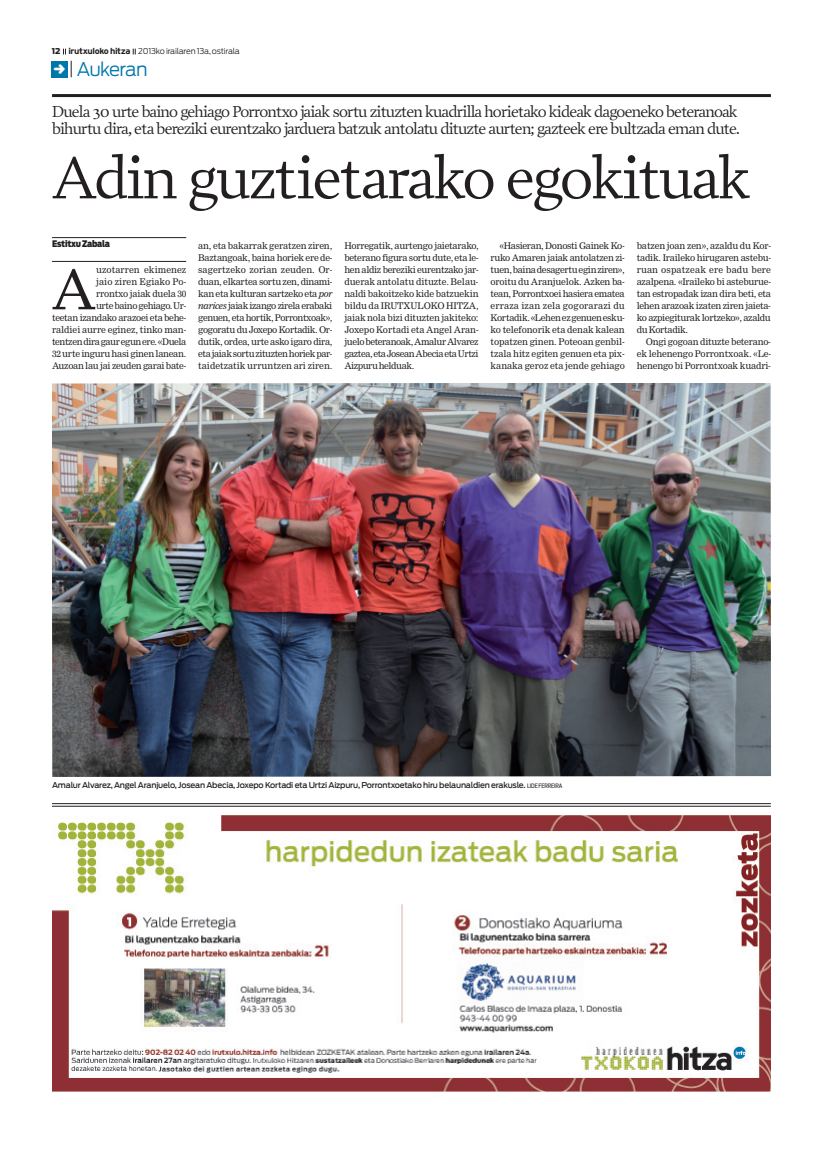
<style>
.page{position:relative;width:823px;height:1163px;background:#fff}
.page>*{position:absolute;margin:0;border:0;box-sizing:border-box;transform-origin:0 0}
.t1{font:60px "Prensa";letter-spacing:-.04em;color:#231f20}
.t2{font:58.2px "Prensa";color:#231f20}
.t3{font:300 18.7px "Antenna";letter-spacing:-.045em;color:#0077ab}
.t4{font:16px/17px "Prensa";letter-spacing:-.05em;color:#231f20}
.t5{font:9px/12px "Clarion";letter-spacing:-.025em;color:#231f20;text-align:justify}
.t6{font:900 9px "Antenna Cond";letter-spacing:-.02em;color:#231f20}
.t7{font:500 8px "Antenna";letter-spacing:-.025em;color:#231f20}
.t8{font:300 8px "Antenna";letter-spacing:-.02em;color:#231f20}
.s1{font-weight:900}
.s2{font-family:"Interstate";font-weight:700;font-size:8.7px}
.s3{font-style:italic}
.s4{font-family:"Antenna Cond";font-weight:400;font-size:6px}
</style>
<div class="page">
<hr style="left:52px;top:237px;width:134px;height:1px;background:#231f20">
<hr style="left:52px;top:261px;width:134px;height:1px;background:#231f20">
<hr style="left:52px;top:94px;width:718px;height:3px;background:#231f20">
<img style="left:52px;top:383px;width:718px;height:393px">
<svg style="left:133px;top:49px;width:3px;height:5px"></svg>
<div style="left:51px;top:61px;width:17px;height:16px;background:#0077ab"></div>
<svg style="left:71px;top:61px;width:1px;height:16px"></svg>
<img style="left:52px;top:815px;width:718px;height:276px">
<hr style="left:52px;top:803px;width:718px;height:1px;background:#231f20">
<hr style="left:52px;top:806px;width:718px;height:1px;background:#231f20">
<p class="t8" style="left:52px;top:47px;width:189px"><span class="s1">12</span> <span class="s2">irutxuloko hitza</span> 2013ko irailaren 13a, ostirala</p>
<h3 class="t3" style="left:77px;top:58px;width:72px">Aukeran</h3>
<h3 class="t4" style="left:52px;top:103px;width:689px">Duela 30 urte baino gehiago Porrontxo jaiak sortu zituzten kuadrilla horietako kideak dagoeneko beteranoak bihurtu dira, eta bereziki eurentzako jarduera batzuk antolatu dituzte aurten; gazteek ere bultzada eman dute.</h3>
<h1 class="t1" style="left:52px;top:142px;width:700px">Adin guztietarako egokituak</h1>
<p class="t6" style="left:52px;top:238px;width:59px">Estitxu Zabala</p>
<h2 class="t2" style="left:52px;top:255px;width:45px">A</h2>
<p class="t5" style="left:52px;top:265px;width:136px;text-align:right">uzotarren ekimenez<br>jaio ziren Egiako Po-<br>rrontxo jaiak duela 30<br>urte baino gehiago. Ur-<br>teetan izandako arazoei eta behe&shy;raldiei aurre eginez, tinko man&shy;tentzen dira gaur egun ere. «Duela<br>32 urte inguru hasi ginen lanean.<br>Auzoan lau jai zeuden garai bate-</p>
<p class="t5" style="left:198px;top:240px;width:136px">an, eta bakarrak geratzen ziren, Baztangoak, baina horiek ere de&shy;sagertzeko zorian zeuden. Or&shy;duan, elkartea sortu zen, dinami&shy;kan eta kulturan sartzeko eta <span class="s3">por narices</span> jaiak izango zirela erabaki genuen, eta hortik, Porrontxoak», gogoratu du Joxepo Kortadik. Or&shy;dutik, ordea, urte asko igaro dira, eta jaiak sortu zituzten horiek par&shy;taidetzatik urruntzen ari ziren.</p>
<p class="t5" style="left:344px;top:241px;width:136px">Horregatik, aurtengo jaietarako, beterano figura sortu dute, eta le&shy;hen aldiz bereziki eurentzako jar&shy;duerak antolatu dituzte. Belau&shy;naldi bakoitzeko kide batzuekin bildu da IRUTXULOKO HITZA, jaiak nola bizi dituzten jakiteko:<br>Joxepo Kortadi eta Angel Aran&shy;juelo beteranoak, Amalur Alvarez gaztea, eta Josean Abecia eta Urtzi Aizpuru helduak.</p>
<p class="t5" style="left:490px;top:241px;width:136px;text-indent:9px">«Hasieran, Donosti Gainek Ko&shy;ruko Amaren jaiak antolatzen zi&shy;tuen, baina desagertu egin ziren», oroitu du Aranjuelok. Azken ba&shy;tean, Porrontxoei hasiera ematea erraza izan zela gogorarazi du Kortadik. «Lehen ez genuen esku&shy;ko telefonorik eta denak kalean topatzen ginen. Poteoan genbil&shy;tzala hitz egiten genuen eta pix&shy;kanaka geroz eta jende gehiago</p>
<p class="t5" style="left:636px;top:240px;width:136px">batzen joan zen», azaldu du Kor&shy;tadik. Iraileko hirugaren astebu&shy;ruan ospatzeak ere badu bere azalpena. «Iraileko bi asteburue&shy;tan estropadak izan dira beti, eta lehen arazoak izaten ziren jaieta&shy;ko azpiegiturak lortzeko», azaldu du Kortadik.</p>
<p class="t5" style="left:636px;top:336px;width:136px;text-indent:9px">Ongi gogoan dituzte beterano&shy;ek lehenengo Porrontxoak. «Le&shy;henengo bi Porrontxoak kuadri-</p>
<p class="t7" style="left:52px;top:780px;width:511px">Amalur Alvarez, Angel Aranjuelo, Josean Abecia, Joxepo Kortadi eta Urtzi Aizpuru, Porrontxoetako hiru belaunaldien erakusle. <span class="s4">LIDE FERREIRA</span></p>
</div>
